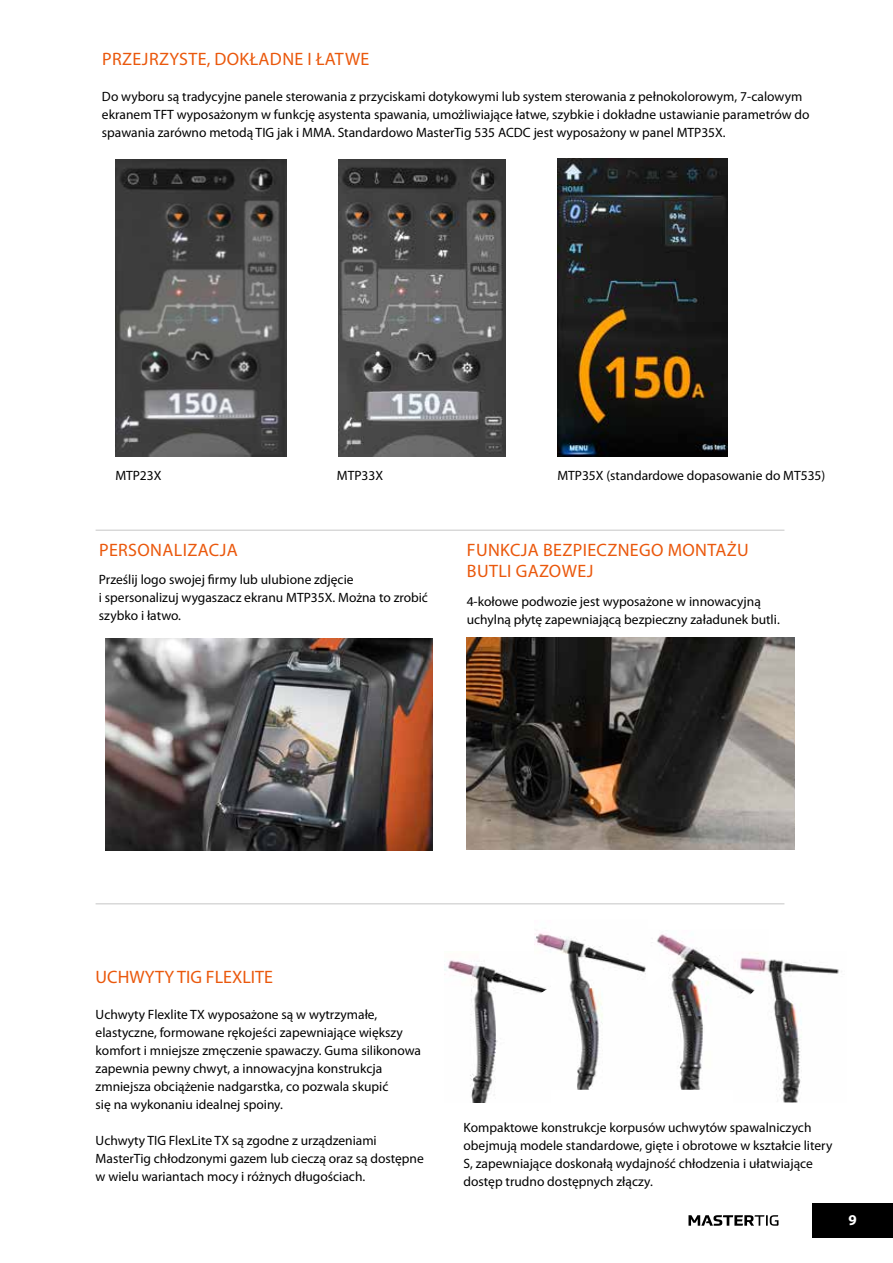
<style>
.page{position:relative;width:893px;height:1263px;background:#fff}
.page>*{position:absolute;margin:0;border:0;box-sizing:border-box;transform-origin:0 0}
.t1{font:18px/21.6px "Myriad Pro";letter-spacing:.02em;color:#ea580c}
.t2{font:18px "Myriad Pro";color:#ea580c}
.t3{font:700 15px "Myriad Pro";color:#fff}
.t4{font:13.5px/18px "Myriad Pro";color:#000}
</style>
<div class="page">
<div style="left:812px;top:1203px;width:81px;height:34px;background:#000"></div>
<svg style="left:688px;top:1215px;width:90px;height:11px"></svg>
<img style="left:444px;top:960px;width:90px;height:142px">
<img style="left:534px;top:932px;width:109px;height:158px">
<img style="left:105px;top:638px;width:328px;height:213px">
<img style="left:115px;top:160px;width:171px;height:297px">
<img style="left:467px;top:637px;width:327px;height:213px">
<hr style="left:96px;top:903px;width:688px;height:1px;background:#c6c6c6">
<hr style="left:96px;top:530px;width:688px;height:1px;background:#c6c6c6">
<img style="left:338px;top:160px;width:167px;height:297px">
<img style="left:557px;top:158px;width:171px;height:299px">
<img style="left:643px;top:934px;width:90px;height:156px">
<img style="left:733px;top:953px;width:109px;height:149px">
<h1 class="t1" style="left:102px;top:48px;width:269px">PRZEJRZYSTE, DOKŁADNE I ŁATWE</h1>
<p class="t4" style="left:102px;top:87px;width:709px">Do wyboru są tradycyjne panele sterowania z przyciskami dotykowymi lub system sterowania z pełnokolorowym, 7-calowym ekranem TFT wyposażonym w funkcję asystenta spawania, umożliwiające łatwe, szybkie i dokładne ustawianie parametrów do spawania zarówno metodą TIG jak i MMA. Standardowo MasterTig 535 ACDC jest wyposażony w panel MTP35X.</p>
<p class="t4" style="left:115px;top:467px;width:48px">MTP23X</p>
<p class="t4" style="left:337px;top:467px;width:48px">MTP33X</p>
<p class="t4" style="left:557px;top:467px;width:269px">MTP35X (standardowe dopasowanie do MT535)</p>
<h1 class="t1" style="left:99px;top:539px;width:140px">PERSONALIZACJA</h1>
<p class="t4" style="left:99px;top:571px;width:331px">Prześlij logo swojej firmy lub ulubione zdjęcie<br>i spersonalizuj wygaszacz ekranu MTP35X. Można to zrobić szybko i łatwo.</p>
<h1 class="t1" style="left:467px;top:539px;width:283px">FUNKCJA BEZPIECZNEGO MONTAŻU<br>BUTLI GAZOWEJ</h1>
<p class="t4" style="left:467px;top:592px;width:315px">4-kołowe podwozie jest wyposażone w innowacyjną uchylną płytę zapewniającą bezpieczny załadunek butli.</p>
<h1 class="t2" style="left:96px;top:966px;width:179px">UCHWYTY TIG FLEXLITE</h1>
<p class="t4" style="left:96px;top:1005px;width:327px">Uchwyty Flexlite TX wyposażone są w wytrzymałe, elastyczne, formowane rękojeści zapewniające większy komfort i mniejsze zmęczenie spawaczy. Guma silikonowa zapewnia pewny chwyt, a innowacyjna konstrukcja zmniejsza obciążenie nadgarstka, co pozwala skupić<br>się na wykonaniu idealnej spoiny.</p>
<p class="t4" style="left:96px;top:1131px;width:330px">Uchwyty TIG FlexLite TX są zgodne z urządzeniami<br>MasterTig chłodzonymi gazem lub cieczą oraz są dostępne w wielu wariantach mocy i różnych długościach.</p>
<p class="t4" style="left:463px;top:1118px;width:370px">Kompaktowe konstrukcje korpusów uchwytów spawalniczych obejmują modele standardowe, gięte i obrotowe w kształcie litery S, zapewniające doskonałą wydajność chłodzenia i ułatwiające dostęp trudno dostępnych złączy.</p>
<p class="t3" style="left:848px;top:1210px;width:10px">9</p>
</div>
